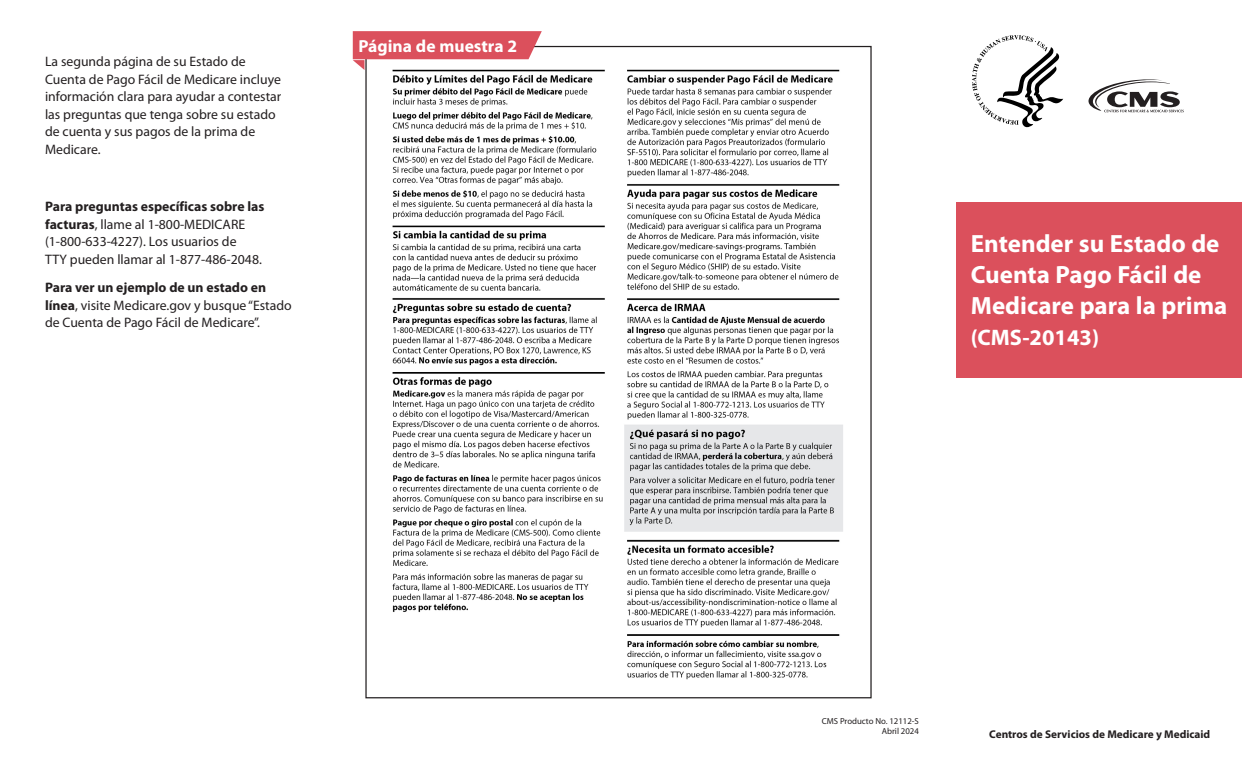
<style>
.page{position:relative;width:1260px;height:765px;background:#fff}
.page>*{position:absolute;margin:0;border:0;box-sizing:border-box;transform-origin:0 0}
.t1{font:700 25px/31.2px "Myriad Pro";color:#fff}
.t2{font:700 22.5px "Myriad Pro";color:#fff}
.t3{font:700 17.5px "Myriad Pro";color:#fff}
.t4{font:13.75px/17.5px "Myriad Pro";color:#231f20}
.t5{font:700 11.25px "Myriad Pro";color:#231f20}
.t6{font:8.75px/10px "Myriad Pro";color:#231f20;text-align:right}
.s1{font-weight:700}
</style>
<div class="page">
<img style="left:392px;top:69px;width:451px;height:611px">
<svg style="left:353px;top:31px;width:189px;height:39px"></svg>
<div style="left:956px;top:202px;width:286px;height:176px;background:#db505c"></div>
<svg style="left:972px;top:35px;width:91px;height:93px"></svg>
<svg style="left:1089px;top:79px;width:95px;height:33px"></svg>
<p class="t4" style="left:45px;top:53px;width:238px">La segunda página de su Estado de<br>Cuenta de Pago Fácil de Medicare incluye información clara para ayudar a contestar las preguntas que tenga sobre su estado de cuenta y sus pagos de la prima de<br>Medicare.</p>
<p class="t4" style="left:45px;top:198px;width:221px"><span class="s1">Para preguntas específicas sobre las facturas</span>, llame al 1-800-MEDICARE (1-800-633-4227). Los usuarios de<br>TTY pueden llamar al 1-877-486-2048.</p>
<p class="t4" style="left:45px;top:279px;width:248px"><span class="s1">Para ver un ejemplo de un estado en línea</span>, visite Medicare.gov y busque “Estado de Cuenta de Pago Fácil de Medicare”.</p>
<p class="t3" style="left:358px;top:36px;width:160px">Página de muestra 2</p>
<h1 class="t1" style="left:971px;top:228px;width:258px">Entender su Estado de<br>Cuenta Pago Fácil de<br>Medicare para la prima</h1>
<h1 class="t2" style="left:971px;top:325px;width:130px">(CMS-20143)</h1>
<p class="t6" style="left:822px;top:716px;width:99px">CMS Producto No. 12112-S<br>Abril 2024</p>
<p class="t5" style="left:989px;top:728px;width:223px">Centros de Servicios de Medicare y Medicaid</p>
</div>
